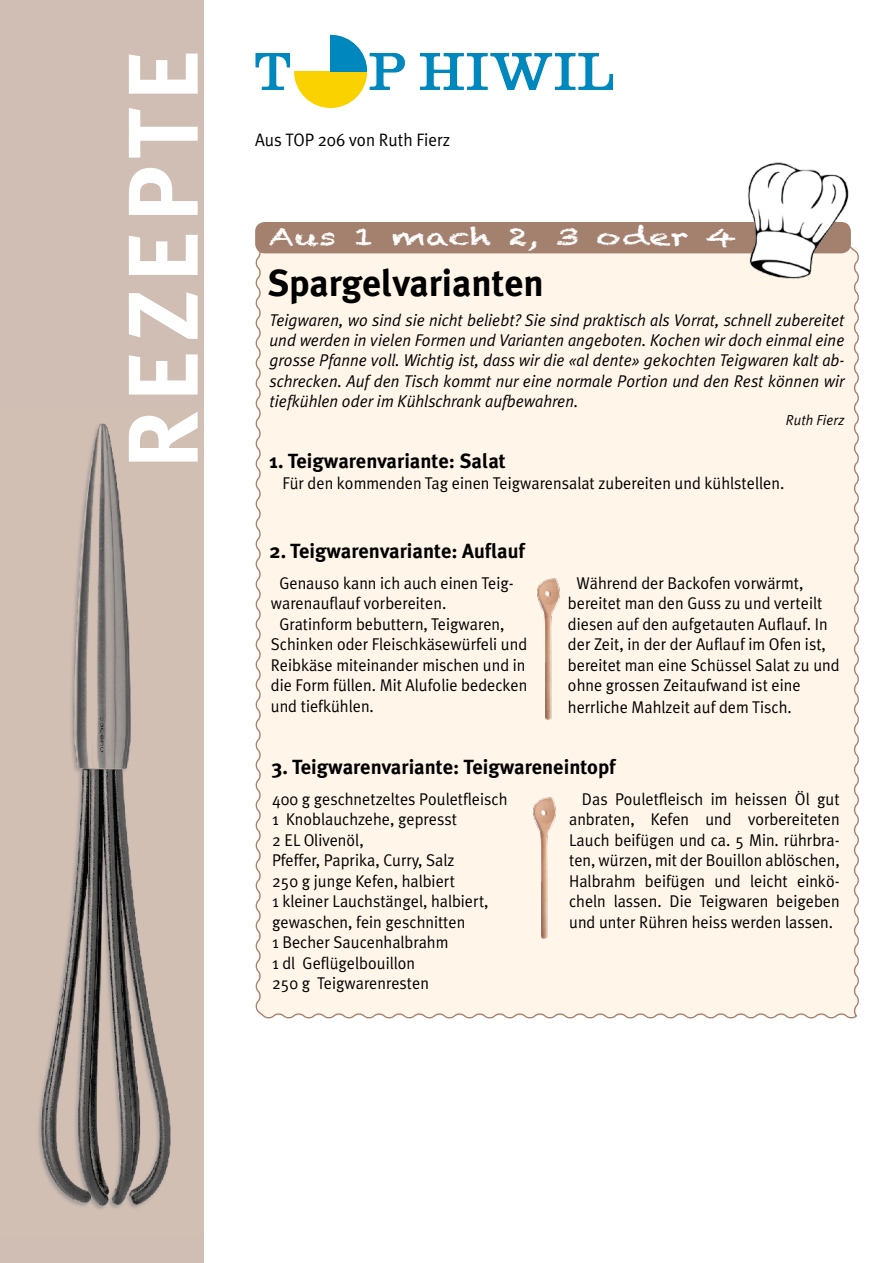
<style>
.page{position:relative;width:893px;height:1263px;background:#fff}
.page>*{position:absolute;margin:0;border:0;box-sizing:border-box;transform-origin:0 0}
.t1{font:700 99px "Meta Plus";color:#fff}
.t2{font:700 37.5px "Meta Plus";color:#000}
.t3{font:23.85px "Chalkduster";color:#fff;scale:1.44 1}
.t4{font:700 20.4px "Meta Plus";color:#000}
.t5{font:18px "Meta Plus Normal";color:#000;scale:.95 1}
.t6{font:17.1px/20.4px "Meta Plus Normal";color:#000;scale:.95 1}
.t7{font:italic 17.1px/20.4px "Meta Plus Normal";color:#000;text-align:justify;scale:.95 1}
.t8{font:italic 14.55px "Meta Plus Normal";letter-spacing:.01em;color:#000;scale:.95 1}
</style>
<div class="page">
<div style="left:0;top:0;width:203px;height:1263px;background:#d0beb4"></div>
<img style="left:38px;top:423px;width:133px;height:786px">
<svg style="left:295px;top:71px;width:73px;height:36px;fill:#fad200"></svg>
<svg style="left:331px;top:36px;width:37px;height:35px"></svg>
<svg style="left:369px;top:52px;width:37px;height:38px"></svg>
<svg style="left:255px;top:53px;width:35px;height:37px"></svg>
<svg style="left:420px;top:53px;width:193px;height:37px"></svg>
<div style="left:293px;top:34px;width:75px;height:75px;border:1px solid #fff;border-radius:50%"></div>
<div style="left:255px;top:246px;width:604px;height:773px;background:#fff5e9"></div>
<div style="left:255px;top:222px;width:596px;height:31px;background:#a4816e;border-radius:10px"></div>
<img style="left:744px;top:162px;width:108px;height:120px">
<img style="left:534px;top:575px;width:29px;height:146px">
<img style="left:530px;top:795px;width:29px;height:145px">
<h1 class="t1" style="left:106px;top:470px;width:422px;rotate:-90deg">Rezepte</h1>
<p class="t5" style="left:255px;top:129px;width:207px">Aus TOP 206 von Ruth Fierz</p>
<h3 class="t3" style="left:269px;top:223px;width:327px">Aus 1 mach 2, 3 oder 4</h3>
<h2 class="t2" style="left:268px;top:261px;width:278px">Spargelvarianten</h2>
<p class="t7" style="left:270px;top:309px;width:607px">Teigwaren, wo sind sie nicht beliebt? Sie sind praktisch als Vorrat, schnell zubereitet und werden in vielen Formen und Varianten angeboten. Kochen wir doch einmal eine grosse Pfanne voll. Wichtig ist, dass wir die «al dente» gekochten Teigwaren kalt ab&shy;schrecken. Auf den Tisch kommt nur eine normale Portion und den Rest können wir tiefkühlen oder im Kühlschrank aufbewahren.</p>
<p class="t8" style="left:786px;top:411px;width:63px">Ruth Fierz</p>
<p class="t4" style="left:270px;top:449px;width:238px">1. Teigwarenvariante: Salat</p>
<p class="t6" style="left:282px;top:472px;width:530px">Für den kommenden Tag einen Teigwarensalat zubereiten und kühlstellen.</p>
<p class="t4" style="left:270px;top:539px;width:257px">2. Teigwarenvariante: Auflauf</p>
<p class="t6" style="left:279px;top:573px;width:248px">Genauso kann ich auch einen Teig-</p>
<p class="t6" style="left:271px;top:593px;width:186px">warenauflauf vorbereiten.</p>
<p class="t6" style="left:279px;top:613px;width:239px">Gratinform bebuttern, Teigwaren,</p>
<p class="t6" style="left:271px;top:634px;width:271px">Schinken oder Fleischkäsewürfeli und</p>
<p class="t6" style="left:271px;top:654px;width:269px">Reibkäse miteinander mischen und in</p>
<p class="t6" style="left:271px;top:675px;width:272px">die Form füllen. Mit Alufolie bedecken</p>
<p class="t6" style="left:271px;top:695px;width:110px">und tiefkühlen.</p>
<p class="t6" style="left:568px;top:573px;width:287px;text-indent:8px">Während der Backofen vorwärmt, bereitet man den Guss zu und verteilt diesen auf den aufgetauten Auflauf. In der Zeit, in der der Auflauf im Ofen ist, bereitet man eine Schüssel Salat zu und ohne grossen Zeitaufwand ist eine</p>
<p class="t6" style="left:568px;top:697px;width:237px">herrliche Mahlzeit auf dem Tisch.</p>
<p class="t4" style="left:272px;top:755px;width:345px">3. Teigwarenvariante: Teigwareneintopf</p>
<p class="t6" style="left:272px;top:789px;width:249px">400 g geschnetzeltes Pouletfleisch<br>1 Knoblauchzehe, gepresst<br>2 EL Olivenöl,<br>Pfeffer, Paprika, Curry, Salz<br>250 g junge Kefen, halbiert<br>1 kleiner Lauchstängel, halbiert, gewaschen, fein geschnitten<br>1 Becher Saucenhalbrahm<br>1 dl Geflügelbouillon<br>250 g Teigwarenresten</p>
<p class="t6" style="left:569px;top:789px;width:286px;text-align:justify;text-indent:13px">Das Pouletfleisch im heissen Öl gut anbraten, Kefen und vorbereiteten Lauch beifügen und ca. 5 Min. rührbra&shy;ten, würzen, mit der Bouillon ablöschen, Halbrahm beifügen und leicht einkö&shy;cheln lassen. Die Teigwaren beigeben und unter Rühren heiss werden lassen.</p>
</div>
